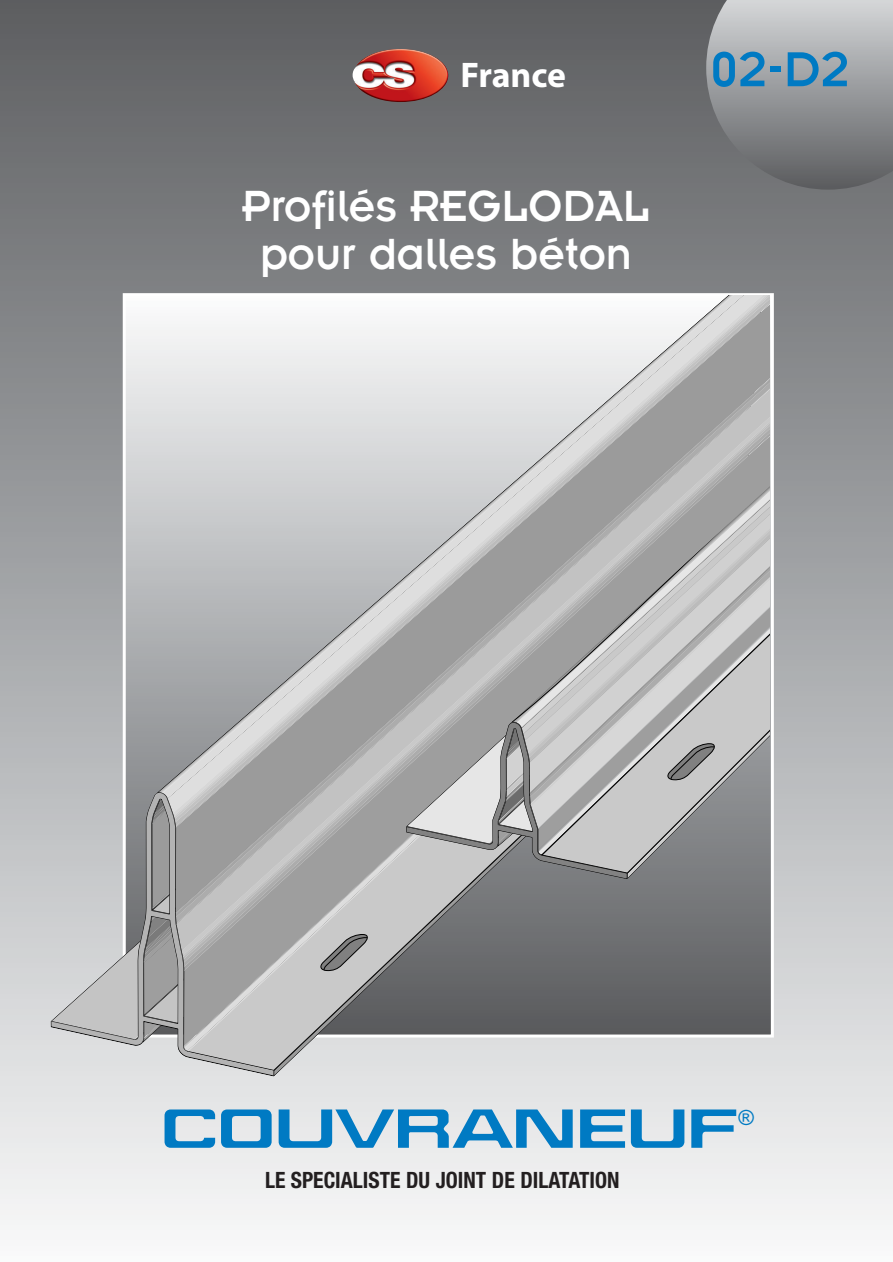
<style>
.page{position:relative;width:893px;height:1262px;background:#fff}
.page>*{position:absolute;margin:0;border:0;box-sizing:border-box;transform-origin:0 0}
.t1{font:54px "Insignia";color:#007ac3;scale:.95 1}
.t2{font:52.5px "Jefferies Extended";letter-spacing:-.045em;color:#007ac3}
.t3{font:48px/48px "Insignia";color:#fff;text-align:center;scale:.95 1}
.t4{font:700 35.7px "Myriad";letter-spacing:-.01em;color:#fff}
.t5{font:700 condensed 22.5px "Helvetica Neue";color:#231f20;scale:.96 1}
.t6{font:21px "Arial MS";color:#007ac3}
</style>
<div class="page">
<div style="left:0;top:0;width:892px;height:1262px;background:linear-gradient(to bottom,#616265,#f7f8f9)"></div>
<svg style="left:706px;top:0;width:186px;height:190px;background:#959799"></svg>
<img style="left:346px;top:41px;width:107px;height:68px">
<svg style="left:51px;top:470px;width:92px;height:322px;background:#acaeb0"></svg>
<div style="left:274px;top:1051px;width:495px;height:20px;background:#dee0e1"></div>
<svg style="left:156px;top:296px;width:610px;height:496px"></svg>
<svg style="left:51px;top:792px;width:223px;height:284px;background:#bfc0c2"></svg>
<svg style="left:187px;top:494px;width:582px;height:557px;background:#9f9fa1"></svg>
<svg style="left:319px;top:933px;width:50px;height:38px;background:#9f9f9f"></svg>
<svg style="left:144px;top:912px;width:45px;height:140px;background:#a1a2a2"></svg>
<svg style="left:406px;top:477px;width:92px;height:245px;background:#b7b7b8"></svg>
<svg style="left:627px;top:763px;width:142px;height:111px;background:#9e9fa0"></svg>
<svg style="left:510px;top:381px;width:259px;height:347px;background:#b8b8b8"></svg>
<svg style="left:406px;top:722px;width:221px;height:157px;background:#b4b4b4"></svg>
<svg style="left:666px;top:742px;width:50px;height:39px;background:#a0a0a0"></svg>
<h3 class="t4" style="left:460px;top:61px;width:107px">France</h3>
<h3 class="t3" style="left:242px;top:186px;width:431px">Profilés REGLODAL pour dalles béton</h3>
<h1 class="t1" style="left:710px;top:52px;width:148px">02-D2</h1>
<h2 class="t2" style="left:160px;top:1099px;width:579px">COUVRANEUF</h2>
<p class="t6" style="left:738px;top:1110px;width:17px">®</p>
<p class="t5" style="left:265px;top:1172px;width:370px">LE SPECIALISTE DU JOINT DE DILATATION</p>
</div>
